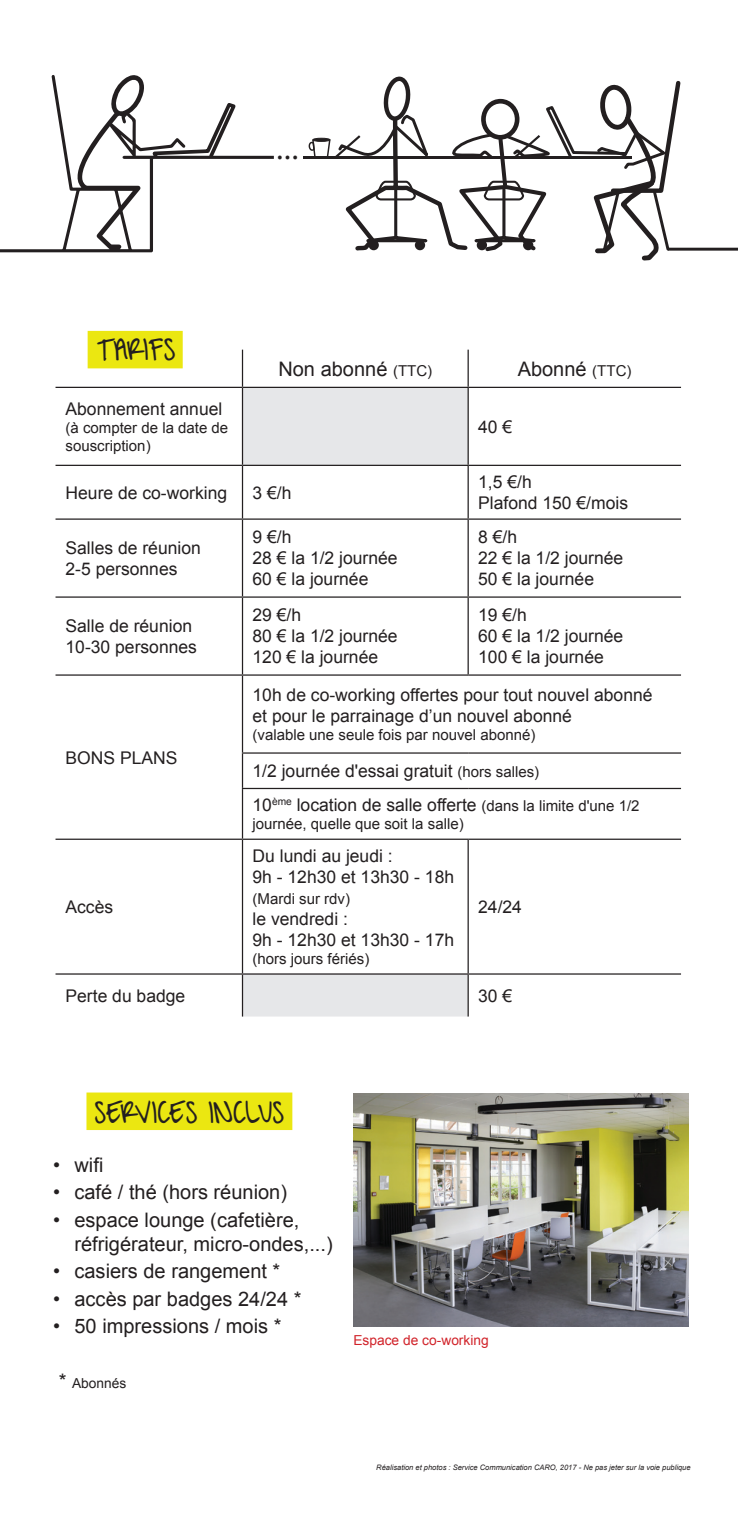
<style>
.page{position:relative;width:738px;height:1517px;background:#fff}
.page>*{position:absolute;margin:0;border:0;box-sizing:border-box;transform-origin:0 0}
.t1{font:37.5px "A Hundred Miles";letter-spacing:-.025em;color:#231f20}
.t2{font:33.5px "Minion Pro";color:#231f20}
.t3{font:20px/24px "Arial";color:#231f20}
.t4{font:17.5px/21px "Arial";color:#231f20}
.t5{font:15px/18px "Arial";color:#231f20}
.t6{font:13.75px "Arial";color:#d1232a}
.t7{font:13.75px "Arial";color:#231f20}
.t8{font:italic 7.5px "Arial";color:#231f20}
.s1{font-size:15px}
.s2{font-size:20px}
</style>
<div class="page">
<div style="left:88px;top:331px;width:94px;height:37px;background:#ebe711"></div>
<div style="left:86px;top:1092px;width:206px;height:38px;background:#ebe711"></div>
<svg style="left:243px;top:388px;width:225px;height:628px"></svg>
<hr style="left:242px;top:465px;width:226px;height:1px;background:#231f20">
<hr style="left:242px;top:518px;width:226px;height:2px;background:#231f20">
<hr style="left:242px;top:596px;width:226px;height:2px;background:#231f20">
<hr style="left:242px;top:674px;width:226px;height:1px;background:#231f20">
<hr style="left:242px;top:752px;width:226px;height:1px;background:#231f20">
<hr style="left:468px;top:752px;width:212px;height:1px;background:#231f20">
<hr style="left:242px;top:788px;width:226px;height:1px;background:#231f20">
<hr style="left:468px;top:788px;width:212px;height:1px;background:#231f20">
<hr style="left:242px;top:838px;width:226px;height:2px;background:#231f20">
<hr style="left:242px;top:973px;width:226px;height:1px;background:#231f20">
<hr style="left:467px;top:350px;width:1px;height:37px;background:#231f20">
<hr style="left:468px;top:387px;width:212px;height:1px;background:#231f20">
<hr style="left:467px;top:388px;width:1px;height:77px;background:#231f20">
<hr style="left:468px;top:465px;width:212px;height:1px;background:#231f20">
<hr style="left:467px;top:466px;width:1px;height:52px;background:#231f20">
<hr style="left:468px;top:518px;width:212px;height:2px;background:#231f20">
<hr style="left:467px;top:520px;width:1px;height:76px;background:#231f20">
<hr style="left:468px;top:596px;width:212px;height:2px;background:#231f20">
<hr style="left:467px;top:598px;width:1px;height:76px;background:#231f20">
<hr style="left:468px;top:674px;width:212px;height:1px;background:#231f20">
<hr style="left:468px;top:838px;width:212px;height:2px;background:#231f20">
<hr style="left:467px;top:840px;width:1px;height:133px;background:#231f20">
<hr style="left:468px;top:973px;width:212px;height:1px;background:#231f20">
<hr style="left:467px;top:974px;width:1px;height:42px;background:#231f20">
<hr style="left:242px;top:388px;width:1px;height:77px;background:#231f20">
<hr style="left:55px;top:465px;width:187px;height:1px;background:#231f20">
<hr style="left:242px;top:466px;width:1px;height:52px;background:#231f20">
<hr style="left:55px;top:518px;width:187px;height:2px;background:#231f20">
<hr style="left:242px;top:520px;width:1px;height:76px;background:#231f20">
<hr style="left:55px;top:596px;width:187px;height:2px;background:#231f20">
<hr style="left:242px;top:598px;width:1px;height:76px;background:#231f20">
<hr style="left:55px;top:674px;width:187px;height:1px;background:#231f20">
<hr style="left:242px;top:675px;width:1px;height:77px;background:#231f20">
<hr style="left:242px;top:753px;width:1px;height:35px;background:#231f20">
<hr style="left:242px;top:789px;width:1px;height:49px;background:#231f20">
<hr style="left:55px;top:838px;width:187px;height:2px;background:#231f20">
<hr style="left:242px;top:840px;width:1px;height:133px;background:#231f20">
<hr style="left:55px;top:973px;width:187px;height:1px;background:#231f20">
<hr style="left:242px;top:974px;width:1px;height:42px;background:#231f20">
<hr style="left:242px;top:350px;width:1px;height:37px;background:#231f20">
<hr style="left:55px;top:387px;width:187px;height:1px;background:#231f20">
<hr style="left:242px;top:387px;width:226px;height:1px;background:#231f20">
<hr style="left:303px;top:156px;width:328px;height:3px;background:#231f20">
<hr style="left:667px;top:248px;width:70px;height:3px;background:#231f20">
<svg style="left:308px;top:76px;width:374px;height:185px"></svg>
<svg style="left:0;top:75px;width:274px;height:177px"></svg>
<svg style="left:149px;top:100px;width:89px;height:62px"></svg>
<img style="left:353px;top:1093px;width:334px;height:233px">
<p class="t1" style="left:97px;top:330px;width:80px">TARIFS</p>
<p class="t2" style="left:276px;top:125px;width:24px">...</p>
<p class="t3" style="left:278px;top:357px;width:155px">Non abonné <span class="s1">(TTC)</span></p>
<p class="t3" style="left:517px;top:357px;width:115px">Abonné <span class="s1">(TTC)</span></p>
<p class="t4" style="left:65px;top:398px;width:158px">Abonnement annuel</p>
<p class="t5" style="left:65px;top:418px;width:164px">(à compter de la date de souscription)</p>
<p class="t4" style="left:478px;top:416px;width:36px">40 €</p>
<p class="t4" style="left:65px;top:482px;width:163px">Heure de co-working</p>
<p class="t4" style="left:252px;top:482px;width:40px">3 €/h</p>
<p class="t4" style="left:478px;top:471px;width:55px">1,5 €/h</p>
<p class="t4" style="left:478px;top:492px;width:151px">Plafond 150 €/mois</p>
<p class="t4" style="left:65px;top:537px;width:137px">Salles de réunion<br>2-5 personnes</p>
<p class="t4" style="left:252px;top:527px;width:146px">9 €/h<br>28 € la 1/2 journée</p>
<p class="t4" style="left:252px;top:569px;width:117px">60 € la journée</p>
<p class="t4" style="left:65px;top:615px;width:133px">Salle de réunion<br>10-30 personnes</p>
<p class="t4" style="left:252px;top:605px;width:50px">29 €/h</p>
<p class="t4" style="left:252px;top:626px;width:146px">80 € la 1/2 journée<br>120 € la journée</p>
<p class="t4" style="left:478px;top:527px;width:40px">8 €/h</p>
<p class="t4" style="left:478px;top:548px;width:146px">22 € la 1/2 journée</p>
<p class="t4" style="left:478px;top:569px;width:117px">50 € la journée</p>
<p class="t4" style="left:478px;top:605px;width:50px">19 €/h</p>
<p class="t4" style="left:478px;top:626px;width:146px">60 € la 1/2 journée</p>
<p class="t4" style="left:478px;top:647px;width:127px">100 € la journée</p>
<p class="t4" style="left:65px;top:747px;width:113px">BONS PLANS</p>
<p class="t4" style="left:65px;top:896px;width:49px">Accès</p>
<p class="t4" style="left:252px;top:684px;width:401px">10h de co-working offertes pour tout nouvel abonné et pour le parrainage d’un nouvel abonné</p>
<p class="t5" style="left:252px;top:726px;width:284px">(valable une seule fois par nouvel abonné)</p>
<p class="t4" style="left:252px;top:760px;width:288px">1/2 journée d'essai gratuit <span class="s1">(hors salles)</span></p>
<p class="t4" style="left:252px;top:795px;width:388px">10<sup>ème</sup> location de salle offerte <span class="s1">(dans la limite d'une 1/2</span></p>
<p class="t5" style="left:252px;top:815px;width:212px">journée, quelle que soit la salle)</p>
<p class="t4" style="left:252px;top:845px;width:142px">Du lundi au jeudi :</p>
<p class="t4" style="left:252px;top:866px;width:203px">9h - 12h30 et 13h30 - 18h</p>
<p class="t5" style="left:252px;top:890px;width:99px">(Mardi sur rdv)</p>
<p class="t4" style="left:252px;top:908px;width:97px">le vendredi :</p>
<p class="t4" style="left:252px;top:929px;width:203px">9h - 12h30 et 13h30 - 17h</p>
<p class="t5" style="left:252px;top:950px;width:118px">(hors jours fériés)</p>
<p class="t4" style="left:478px;top:896px;width:45px">24/24</p>
<p class="t4" style="left:65px;top:985px;width:121px">Perte du badge</p>
<p class="t4" style="left:478px;top:985px;width:36px">30 €</p>
<p class="t1" style="left:94px;top:1093px;width:192px">SERVICES INCLUS</p>
<p class="t3" style="left:53px;top:1152px;width:52px">• wifi</p>
<p class="t3" style="left:53px;top:1180px;width:235px">• café / thé (hors réunion)</p>
<p class="t3" style="left:74px;top:1207px;width:259px;text-indent:-21px">• espace lounge (cafetière, réfrigérateur, micro-ondes,...)</p>
<p class="t3" style="left:53px;top:1259px;width:228px">• casiers de rangement *</p>
<p class="t3" style="left:53px;top:1287px;width:250px">• accès par badges 24/24 *</p>
<p class="t3" style="left:53px;top:1314px;width:229px">• 50 impressions / mois *</p>
<p class="t7" style="left:59px;top:1374px;width:69px"><span class="s2">*</span> Abonnés</p>
<p class="t6" style="left:353px;top:1331px;width:137px">Espace de co-working</p>
<p class="t8" style="left:376px;top:1462px;width:315px">Réalisation et photos : Service Communication CARO, 2017 - Ne pas jeter sur la voie publique</p>
</div>
